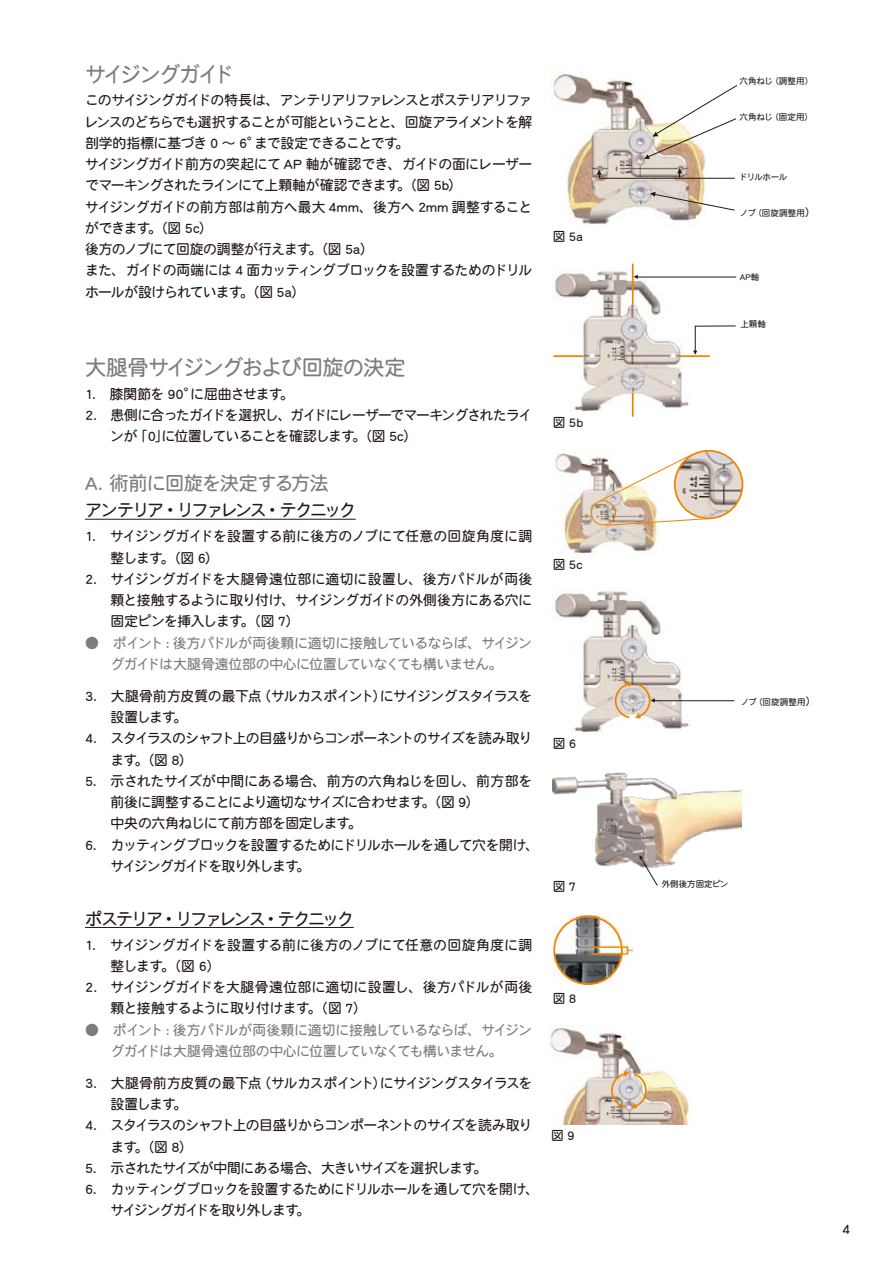
<style>
.page{position:relative;width:893px;height:1263px;background:#fff}
.page>*{position:absolute;margin:0;border:0;box-sizing:border-box;transform-origin:0 0}
.t1{font:21.3px "DFHS Maru Gothic Std W4";letter-spacing:-.04em;color:#7d7d7d}
.t2{font:21.3px "DFHS Maru Gothic Std W4";letter-spacing:-.12em;color:#7d7d7d}
.t3{font:19.2px "DFHS Maru Gothic Std W4";letter-spacing:-.04em;color:#7d7d7d}
.t4{font:16.95px "DFHS Maru Gothic Std W4";letter-spacing:-.12em;color:#231815}
.t5{font:13.8px/21.3px "DFHS Maru Gothic Std W4";letter-spacing:-.05em;color:#231815}
.t6{font:13.8px/21.3px "DFHS Maru Gothic Std W4";letter-spacing:-.025em;color:#231815}
.t7{font:13.8px/21.3px "DFHS Maru Gothic Std W4";letter-spacing:-.045em;color:#7d7d7d;text-align:center}
.t8{font:13.8px/21.3px "DFHS Maru Gothic Std W4";letter-spacing:-.015em;color:#231815}
.t9{font:13.8px/21.3px "DFHS Maru Gothic Std W4";letter-spacing:-.07em;color:#231815}
.t10{font:13.8px "DFHS Maru Gothic Std W4";letter-spacing:-.08em;color:#231815}
.t11{font:13.8px "DFHS Maru Gothic Std W4";letter-spacing:-.03em;color:#231815}
.t12{font:12.75px "DFHS Maru Gothic Std W4";letter-spacing:.01em;color:#231815}
.t13{font:8.55px "DFHS Maru Gothic Std W4";color:#231815}
.s1{font-size:10.65px}
</style>
<div class="page">
<img style="left:553px;top:772px;width:189px;height:95px">
<hr style="left:85px;top:519px;width:271px;height:1px;background:#231815">
<hr style="left:85px;top:927px;width:269px;height:1px;background:#231815">
<img style="left:552px;top:913px;width:80px;height:73px">
<img style="left:553px;top:268px;width:157px;height:144px">
<hr style="left:632px;top:264px;width:2px;height:41px;background:#f08300">
<hr style="left:632px;top:393px;width:2px;height:24px;background:#f08300">
<hr style="left:636px;top:277px;width:100px;height:1px;background:#231815">
<svg style="left:634px;top:275px;width:4px;height:4px"></svg>
<hr style="left:553px;top:355px;width:31px;height:2px;background:#f08300">
<hr style="left:679px;top:355px;width:31px;height:2px;background:#f08300">
<svg style="left:693px;top:325px;width:43px;height:30px"></svg>
<img style="left:553px;top:589px;width:157px;height:143px">
<hr style="left:653px;top:700px;width:81px;height:1px;background:#231815">
<svg style="left:614px;top:681px;width:41px;height:38px;background:#d7c5b2"></svg>
<img style="left:551px;top:71px;width:155px;height:155px">
<svg style="left:650px;top:192px;width:85px;height:19px"></svg>
<svg style="left:597px;top:168px;width:138px;height:11px"></svg>
<svg style="left:644px;top:84px;width:93px;height:75px"></svg>
<img style="left:675px;top:451px;width:67px;height:67px;border-radius:34px">
<div style="left:674px;top:450px;width:69px;height:69px;border:2px solid #f08300;border-radius:50%"></div>
<img style="left:555px;top:451px;width:103px;height:103px">
<div style="left:591px;top:500px;width:25px;height:25px;border:1px solid #f08300;border-radius:50%"></div>
<svg style="left:598px;top:453px;width:96px;height:49px"></svg>
<svg style="left:604px;top:518px;width:108px;height:8px"></svg>
<svg style="left:639px;top:855px;width:19px;height:31px"></svg>
<div style="left:553px;top:916px;width:70px;height:69px;border:2px solid #f08300;border-radius:50%"></div>
<hr style="left:591px;top:953px;width:37px;height:1px;background:#f08300">
<hr style="left:590px;top:947px;width:38px;height:1px;background:#f08300">
<img style="left:548px;top:1028px;width:141px;height:97px">
<svg style="left:610px;top:1071px;width:38px;height:38px"></svg>
<h1 class="t2" style="left:85px;top:63px;width:152px">サイジングガイド</h1>
<p class="t5" style="left:85px;top:90px;width:449px">このサイジングガイドの特長は、アンテリアリファレンスとポステリアリファレンスのどちらでも選択することが可能ということと、回旋アライメントを解剖学的指標に基づき 0 ～ 6°まで設定できることです。<br>サイジングガイド前方の突起にて AP 軸が確認でき、ガイドの面にレーザーでマーキングされたラインにて上顆軸が確認できます。（図 5b）<br>サイジングガイドの前方部は前方へ最大 4mm、後方へ 2mm 調整することができます。（図 5c）<br>後方のノブにて回旋の調整が行えます。（図 5a）<br>また、ガイドの両端には 4 面カッティングブロックを設置するためのドリルホールが設けられています。（図 5a）</p>
<h1 class="t1" style="left:85px;top:356px;width:322px">大腿骨サイジングおよび回旋の決定</h1>
<p class="t11" style="left:85px;top:386px;width:211px">1.　膝関節を 90°に屈曲させます。</p>
<p class="t10" style="left:85px;top:408px;width:449px">2.　患側に合ったガイドを選択し、ガイドにレーザーでマーキングされたライ</p>
<p class="t5" style="left:111px;top:425px;width:308px">ンが「0」に位置していることを確認します。（図 5c）</p>
<h2 class="t3" style="left:85px;top:473px;width:245px">A. 術前に回旋を決定する方法</h2>
<p class="t4" style="left:85px;top:501px;width:272px">アンテリア･リファレンス･テクニック</p>
<p class="t8" style="left:111px;top:525px;width:423px;text-indent:-26px">1.　サイジングガイドを設置する前に後方のノブにて任意の回旋角度に調整します。（図 6）</p>
<p class="t5" style="left:111px;top:568px;width:423px;text-align:justify;text-indent:-26px">2. サイジングガイドを大腿骨遠位部に適切に設置し、後方パドルが両後顆と接触するように取り付け、サイジングガイドの外側後方にある穴に固定ピンを挿入します。（図 7）</p>
<p class="t7" style="left:85px;top:632px;width:449px">●　ポイント : 後方パドルが両後顆に適切に接触しているならば、サイジングガイドは大腿骨遠位部の中心に位置していなくても構いません。</p>
<p class="t5" style="left:111px;top:685px;width:423px;text-indent:-26px">3.　大腿骨前方皮質の最下点（サルカスポイント）にサイジングスタイラスを設置します。</p>
<p class="t9" style="left:111px;top:727px;width:423px;text-indent:-26px">4. スタイラスのシャフト上の目盛りからコンポーネントのサイズを読み取ります。（図 8）</p>
<p class="t6" style="left:111px;top:770px;width:423px;text-indent:-26px">5. 示されたサイズが中間にある場合、前方の六角ねじを回し、前方部を前後に調整することにより適切なサイズに合わせます。（図 9）<br>中央の六角ねじにて前方部を固定します。</p>
<p class="t5" style="left:111px;top:834px;width:430px;text-indent:-26px">6. カッティングブロックを設置するためにドリルホールを通して穴を開け、サイジングガイドを取り外します。</p>
<p class="t4" style="left:85px;top:909px;width:270px">ポステリア・リファレンス・テクニック</p>
<p class="t8" style="left:111px;top:934px;width:423px;text-indent:-26px">1.　サイジングガイドを設置する前に後方のノブにて任意の回旋角度に調整します。（図 6）</p>
<p class="t6" style="left:111px;top:976px;width:423px;text-indent:-26px">2. サイジングガイドを大腿骨遠位部に適切に設置し、後方パドルが両後顆と接触するように取り付けます。（図 7）</p>
<p class="t7" style="left:85px;top:1019px;width:449px">●　ポイント : 後方パドルが両後顆に適切に接触しているならば、サイジングガイドは大腿骨遠位部の中心に位置していなくても構いません。</p>
<p class="t5" style="left:111px;top:1072px;width:423px;text-indent:-26px">3.　大腿骨前方皮質の最下点（サルカスポイント）にサイジングスタイラスを設置します。</p>
<p class="t9" style="left:111px;top:1114px;width:423px;text-indent:-26px">4. スタイラスのシャフト上の目盛りからコンポーネントのサイズを読み取ります。（図 8）</p>
<p class="t5" style="left:85px;top:1157px;width:404px">5. 示されたサイズが中間にある場合、大きいサイズを選択します。</p>
<p class="t5" style="left:111px;top:1178px;width:430px;text-indent:-26px">6. カッティングブロックを設置するためにドリルホールを通して穴を開け、サイジングガイドを取り外します。</p>
<p class="t12" style="left:553px;top:229px;width:32px">図 5a</p>
<p class="t12" style="left:553px;top:416px;width:32px">図 5b</p>
<p class="t12" style="left:553px;top:558px;width:31px">図 5c</p>
<p class="t12" style="left:553px;top:736px;width:25px">図 6</p>
<p class="t13" style="left:739px;top:76px;width:75px">六角ねじ（調整用）</p>
<p class="t13" style="left:739px;top:113px;width:75px">六角ねじ（固定用）</p>
<p class="t13" style="left:739px;top:172px;width:49px">ドリルホール</p>
<p class="t13" style="left:739px;top:208px;width:78px">ノブ（回旋調整用<span class="s1">）</span></p>
<p class="t13" style="left:740px;top:272px;width:21px">AP軸</p>
<p class="t13" style="left:740px;top:320px;width:27px">上顆軸</p>
<p class="t13" style="left:740px;top:697px;width:78px">ノブ（回旋調整用<span class="s1">）</span></p>
<p class="t12" style="left:553px;top:879px;width:25px">図7</p>
<p class="t13" style="left:662px;top:880px;width:68px">外側後方固定ピン</p>
<p class="t12" style="left:553px;top:991px;width:25px">図 8</p>
<p class="t12" style="left:551px;top:1129px;width:25px">図 9</p>
<p class="t5" style="left:842px;top:1219px;width:10px">4</p>
</div>
